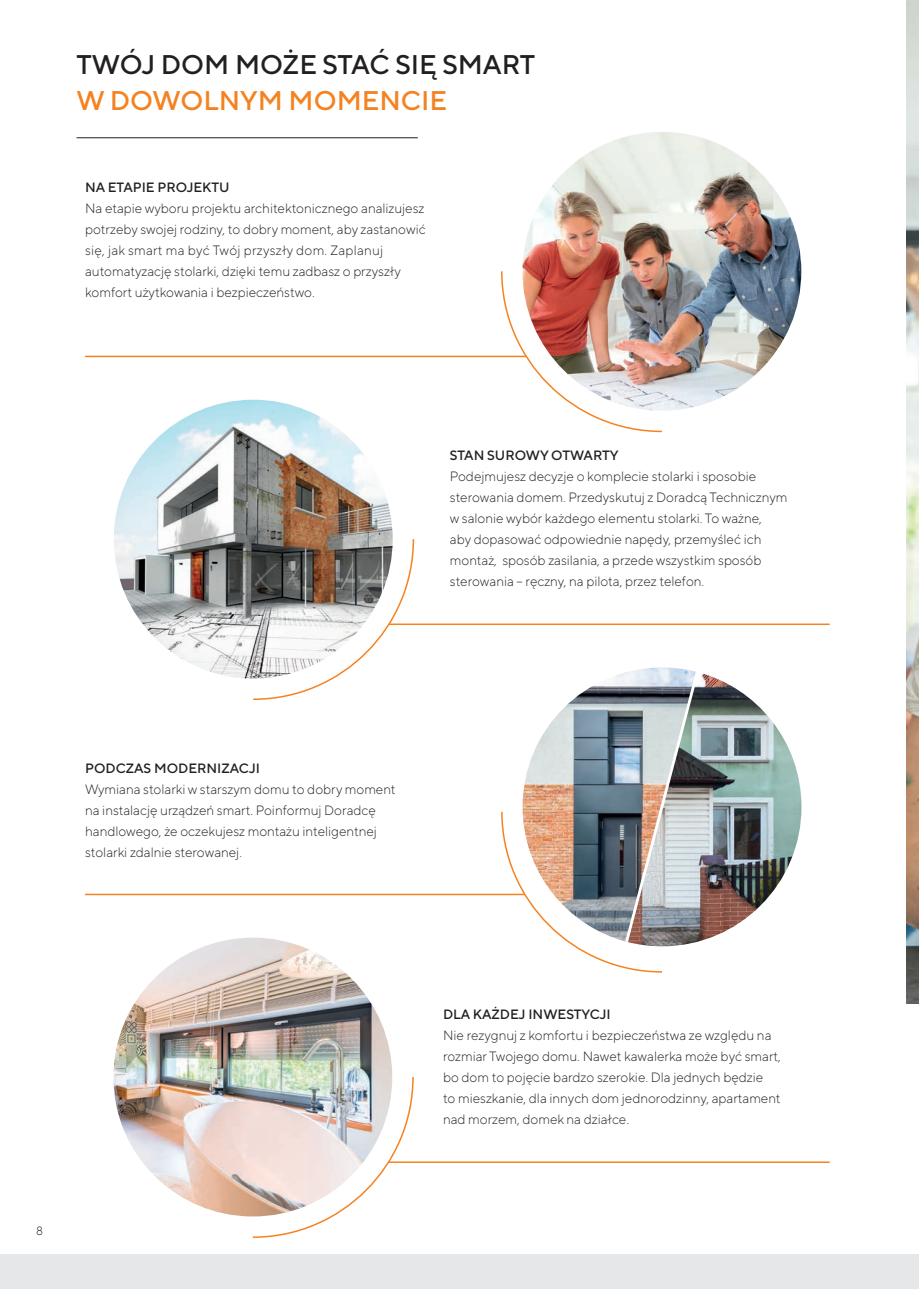
<style>
.page{position:relative;width:919px;height:1289px;background:#fff}
.page>*{position:absolute;margin:0;border:0;box-sizing:border-box;transform-origin:0 0}
.t1{font:500 27px "TT Norms Pro";color:#231f20}
.t2{font:500 27px "TT Norms Pro";color:#f58220}
.t3{font:300 13.5px/21px "TT Norms Pro";color:#231f20}
.t4{font:500 13.5px "TT Norms Pro";color:#231f20}
.t5{font:300 12px "TT Norms Pro";color:#231f20}
</style>
<div class="page">
<hr style="left:388px;top:623px;width:441px;height:2px;background:#f58220">
<hr style="left:85px;top:356px;width:441px;height:1px;background:#f58220">
<hr style="left:388px;top:1161px;width:441px;height:1px;background:#f58220">
<hr style="left:85px;top:893px;width:439px;height:2px;background:#f58220">
<img style="left:114px;top:400px;width:278px;height:278px;border-radius:139px">
<svg style="left:252px;top:537px;width:163px;height:163px"></svg>
<img style="left:113px;top:937px;width:279px;height:279px;border-radius:139px">
<img style="left:251px;top:1075px;width:163px;height:163px">
<img style="left:714px;top:677px;width:87px;height:260px">
<img style="left:500px;top:667px;width:214px;height:306px">
<svg style="left:500px;top:271px;width:162px;height:162px"></svg>
<img style="left:522px;top:132px;width:279px;height:279px;border-radius:139px">
<hr style="left:77px;top:137px;width:341px;height:1px;background:#231f20">
<div style="left:0;top:1254px;width:918px;height:34px;background:#e6e7e9"></div>
<img style="left:906px;top:1px;width:12px;height:1002px">
<h1 class="t1" style="left:77px;top:47px;width:460px">TWÓJ DOM MOŻE STAĆ SIĘ SMART</h1>
<h1 class="t2" style="left:77px;top:83px;width:372px">W DOWOLNYM MOMENCIE</h1>
<p class="t4" style="left:85px;top:178px;width:146px">NA ETAPIE PROJEKTU</p>
<p class="t3" style="left:85px;top:197px;width:342px">Na etapie wyboru projektu architektonicznego analizujesz potrzeby swojej rodziny, to dobry moment, aby zastanowić się, jak smart ma być Twój przyszły dom. Zaplanuj automatyzację stolarki, dzięki temu zadbasz o przyszły komfort użytkowania i bezpieczeństwo.</p>
<p class="t4" style="left:450px;top:446px;width:170px">STAN SUROWY OTWARTY</p>
<p class="t3" style="left:450px;top:465px;width:339px">Podejmujesz decyzje o komplecie stolarki i sposobie sterowania domem. Przedyskutuj z Doradcą Technicznym w salonie wybór każdego elementu stolarki. To ważne,<br>aby dopasować odpowiednie napędy, przemyśleć ich montaż, sposób zasilania, a przede wszystkim sposób sterowania – ręczny, na pilota, przez telefon.</p>
<p class="t4" style="left:85px;top:759px;width:176px">PODCZAS MODERNIZACJI</p>
<p class="t3" style="left:85px;top:778px;width:312px">Wymiana stolarki w starszym domu to dobry moment na instalację urządzeń smart. Poinformuj Doradcę handlowego, że oczekujesz montażu inteligentnej stolarki zdalnie sterowanej.</p>
<p class="t5" style="left:36px;top:1222px;width:8px">8</p>
<p class="t4" style="left:443px;top:1005px;width:169px">DLA KAŻDEJ INWESTYCJI</p>
<p class="t3" style="left:443px;top:1024px;width:339px">Nie rezygnuj z komfortu i bezpieczeństwa ze względu na rozmiar Twojego domu. Nawet kawalerka może być smart, bo dom to pojęcie bardzo szerokie. Dla jednych będzie<br>to mieszkanie, dla innych dom jednorodzinny, apartament nad morzem, domek na działce.</p>
</div>
